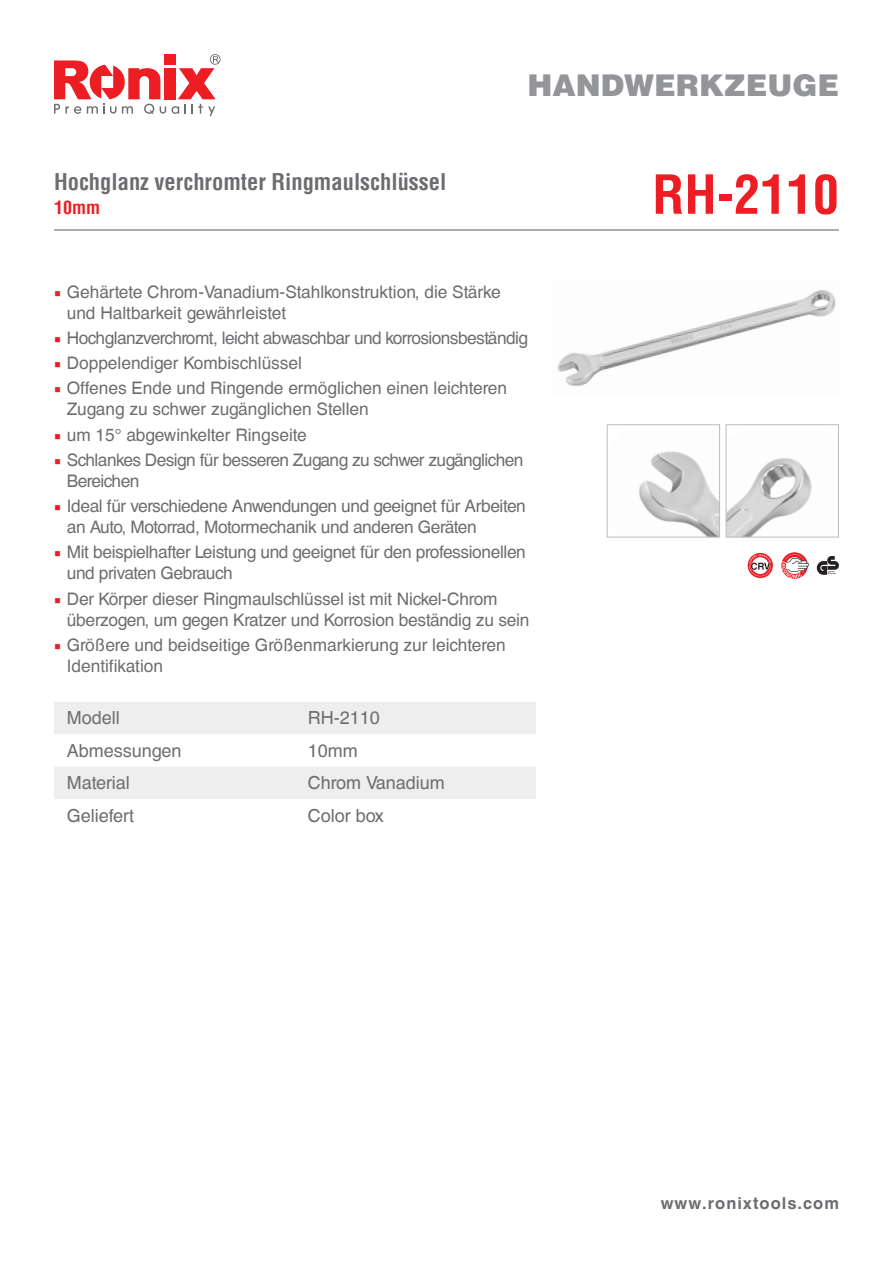
<style>
.page{position:relative;width:893px;height:1263px;background:#fff}
.page>*{position:absolute;margin:0;border:0;box-sizing:border-box;transform-origin:0 0}
.t1{font:700 condensed 52.5px "Helvetica LT";color:#ee1d23}
.t2{font:900 30px "Helvetica LT";color:#939598}
.t3{font:700 condensed 22.5px "Helvetica LT";color:#6c6d70}
.t4{font:18px "Helvetica CE";color:#6c6d70}
.t5{font:700 condensed 18px "Helvetica LT";color:#ee1d23}
.t6{font:17.25px/21px "Helvetica CE";letter-spacing:-.02em;color:#6c6d70}
.t7{font:17.25px/21px "Helvetica CE";color:#6c6d70}
.t8{font:700 16.5px "Helvetica CE";letter-spacing:.06em;color:#6c6d70}
.s1{font-family:"Minion Pro";color:#ee1d23}
</style>
<div class="page">
<svg style="left:172px;top:54px;width:49px;height:62px"></svg>
<div style="left:164px;top:68px;width:11px;height:31px;background:#ee1d23"></div>
<svg style="left:54px;top:60px;width:112px;height:54px"></svg>
<div style="left:164px;top:54px;width:11px;height:11px;background:#ee1d23"></div>
<img style="left:557px;top:290px;width:279px;height:96px">
<div style="left:54px;top:702px;width:482px;height:32px;background:#eeeeef"></div>
<div style="left:54px;top:767px;width:482px;height:32px;background:#eeeeef"></div>
<hr style="left:54px;top:229px;width:785px;height:2px;background:#6c6d70">
<img style="left:728px;top:458px;width:84px;height:78px">
<div style="left:726px;top:424px;width:113px;height:114px;border:1px solid #bcbdc0"></div>
<img style="left:639px;top:451px;width:79px;height:85px">
<div style="left:607px;top:424px;width:113px;height:114px;border:1px solid #bcbdc0"></div>
<svg style="left:817px;top:556px;width:22px;height:19px"></svg>
<svg style="left:781px;top:552px;width:27px;height:27px"></svg>
<svg style="left:782px;top:553px;width:27px;height:25px"></svg>
<svg style="left:747px;top:552px;width:27px;height:27px"></svg>
<svg style="left:748px;top:553px;width:25px;height:25px"></svg>
<svg style="left:749px;top:554px;width:22px;height:22px"></svg>
<p class="t3" style="left:54px;top:167px;width:394px">Hochglanz verchromter Ringmaulschlüssel</p>
<p class="t5" style="left:54px;top:196px;width:48px">10mm</p>
<h2 class="t2" style="left:527px;top:65px;width:313px">HANDWERKZEUGE</h2>
<p class="t1" style="left:652px;top:162px;width:188px">RH-2110</p>
<p class="t7" style="left:67px;top:281px;width:435px;text-indent:-13px"><span class="s1">■</span> Gehärtete Chrom-Vanadium-Stahlkonstruktion, die Stärke und Haltbarkeit gewährleistet</p>
<p class="t6" style="left:54px;top:327px;width:476px"><span class="s1">■</span> Hochglanzverchromt, leicht abwaschbar und korrosionsbeständig</p>
<p class="t7" style="left:54px;top:353px;width:249px"><span class="s1">■</span> Doppelendiger Kombischlüssel</p>
<p class="t7" style="left:67px;top:378px;width:442px;text-indent:-13px"><span class="s1">■</span> Offenes Ende und Ringende ermöglichen einen leichteren<br>Zugang zu schwer zugänglichen Stellen</p>
<p class="t7" style="left:54px;top:424px;width:254px"><span class="s1">■</span> um 15° abgewinkelter Ringseite</p>
<p class="t6" style="left:67px;top:449px;width:458px;text-indent:-13px"><span class="s1">■</span> Schlankes Design für besseren Zugang zu schwer zugänglichen<br>Bereichen</p>
<p class="t6" style="left:67px;top:496px;width:461px;text-indent:-13px"><span class="s1">■</span> Ideal für verschiedene Anwendungen und geeignet für Arbeiten an Auto, Motorrad, Motormechanik und anderen Geräten</p>
<p class="t6" style="left:67px;top:542px;width:461px;text-indent:-13px"><span class="s1">■</span> Mit beispielhafter Leistung und geeignet für den professionellen und privaten Gebrauch</p>
<p class="t6" style="left:67px;top:588px;width:464px;text-indent:-13px"><span class="s1">■</span> Der Körper dieser Ringmaulschlüssel ist mit Nickel-Chrom überzogen, um gegen Kratzer und Korrosion beständig zu sein</p>
<p class="t7" style="left:67px;top:634px;width:440px;text-indent:-13px"><span class="s1">■</span> Größere und beidseitige Größenmarkierung zur leichteren<br>Identifikation</p>
<p class="t4" style="left:67px;top:707px;width:55px">Modell</p>
<p class="t4" style="left:308px;top:707px;width:74px">RH-2110</p>
<p class="t4" style="left:67px;top:740px;width:116px">Abmessungen</p>
<p class="t4" style="left:308px;top:740px;width:52px">10mm</p>
<p class="t4" style="left:67px;top:772px;width:65px">Material</p>
<p class="t4" style="left:308px;top:772px;width:139px">Chrom Vanadium</p>
<p class="t4" style="left:67px;top:805px;width:69px">Geliefert</p>
<p class="t4" style="left:308px;top:805px;width:78px">Color box</p>
<p class="t8" style="left:661px;top:1193px;width:180px">www.ronixtools.com</p>
</div>
